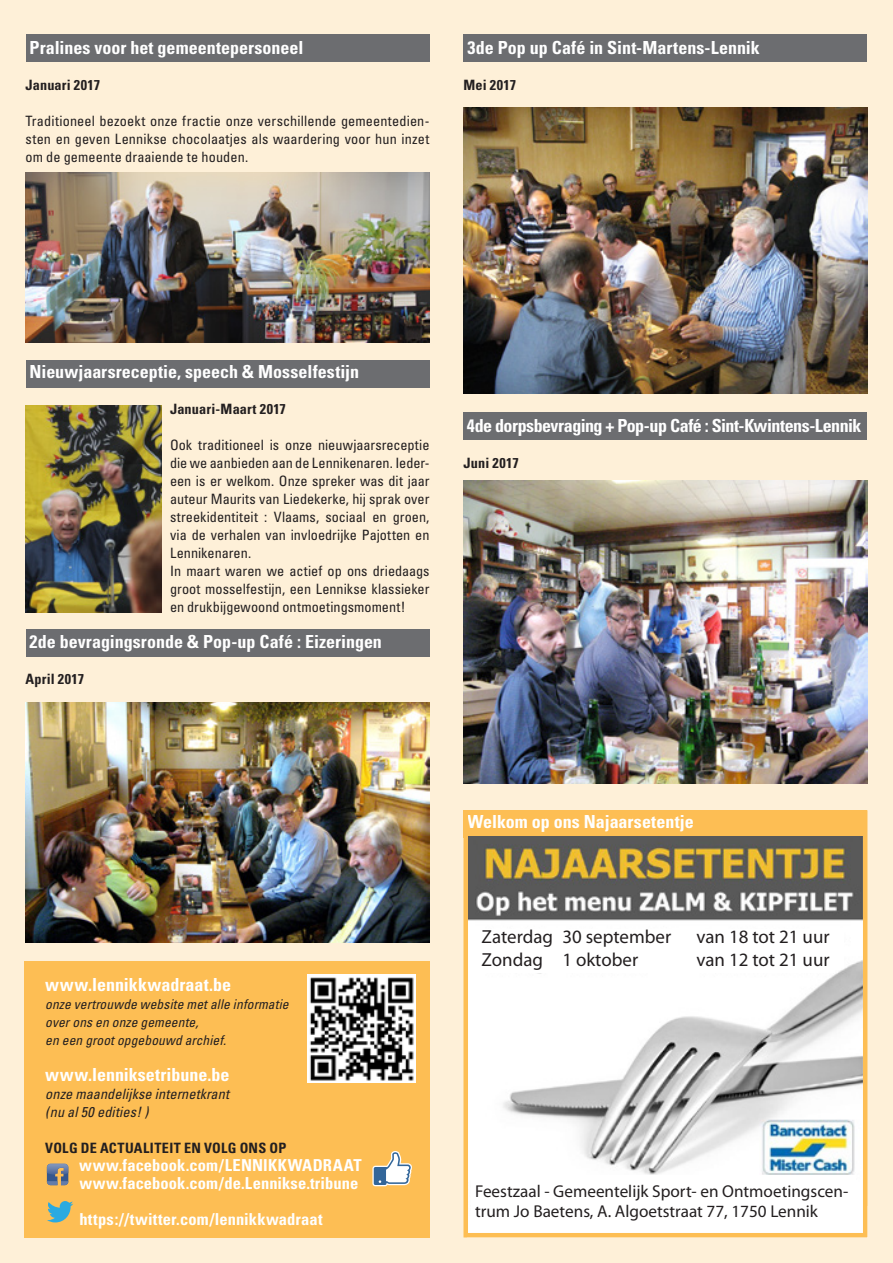
<style>
.page{position:relative;width:893px;height:1263px;background:#fef0d8}
.page>*{position:absolute;margin:0;border:0;box-sizing:border-box;transform-origin:0 0}
.t1{font:18.9px "Myriad Pro";color:#231f20}
.t2{font:700 condensed 18px "Univers";color:#fff}
.t3{font:700 condensed 18px "Univers";letter-spacing:-.03em;color:#fff}
.t4{font:17.25px/20.5px "Myriad Pro";color:#231f20}
.t5{font:700 condensed 16.5px "Univers";letter-spacing:.005em;color:#fff}
.t6{font:condensed 14.25px/18px "Univers";letter-spacing:.005em;color:#231f20;text-align:justify}
.t7{font:700 condensed 14.25px "Univers";letter-spacing:.015em;color:#231f20}
.t8{font:italic condensed 14.25px/18px "Univers";letter-spacing:.01em;color:#231f20}
.t9{font:italic condensed 13.5px/18px "Univers";letter-spacing:.01em;color:#231f20}
</style>
<div class="page">
<div style="left:467px;top:1206px;width:400px;height:31px;background:#fff"></div>
<div style="left:26px;top:34px;width:403px;height:27px;background:#6c6d70"></div>
<div style="left:26px;top:360px;width:403px;height:27px;background:#6c6d70"></div>
<div style="left:26px;top:629px;width:403px;height:27px;background:#6c6d70"></div>
<div style="left:463px;top:35px;width:404px;height:27px;background:#6c6d70"></div>
<div style="left:463px;top:412px;width:404px;height:27px;background:#6c6d70"></div>
<div style="left:463px;top:810px;width:404px;height:27px;background:#fdbe54"></div>
<div style="left:24px;top:961px;width:405px;height:276px;background:#fdbe54"></div>
<svg style="left:47px;top:1164px;width:21px;height:21px"></svg>
<svg style="left:47px;top:1201px;width:26px;height:21px"></svg>
<img style="left:308px;top:974px;width:108px;height:108px">
<svg style="left:372px;top:1151px;width:40px;height:35px"></svg>
<img style="left:26px;top:172px;width:403px;height:170px">
<img style="left:463px;top:108px;width:404px;height:285px">
<img style="left:26px;top:702px;width:403px;height:240px">
<img style="left:463px;top:480px;width:404px;height:303px">
<img style="left:468px;top:837px;width:394px;height:369px">
<div style="left:830px;top:932px;width:14px;height:35px;background:#fff"></div>
<div style="left:827px;top:935px;width:13px;height:35px;background:#fff"></div>
<div style="left:482px;top:929px;width:353px;height:43px;background:#fff"></div>
<div style="left:471px;top:1176px;width:384px;height:49px;background:#fff"></div>
<img style="left:26px;top:405px;width:136px;height:207px">
<div style="left:463px;top:810px;width:404px;height:427px;border:4px solid #fdbe54"></div>
<p class="t2" style="left:30px;top:37px;width:275px">Pralines voor het gemeentepersoneel</p>
<p class="t7" style="left:26px;top:76px;width:76px">Januari 2017</p>
<p class="t6" style="left:26px;top:112px;width:405px">Traditioneel bezoekt onze fractie onze verschillende gemeentedien&shy;sten en geven Lennikse chocolaatjes als waardering voor hun inzet om de gemeente draaiende te houden.</p>
<p class="t2" style="left:467px;top:37px;width:294px">3de Pop up Café in Sint-Martens-Lennik</p>
<p class="t7" style="left:463px;top:76px;width:54px">Mei 2017</p>
<p class="t2" style="left:30px;top:361px;width:331px">Nieuwjaarsreceptie, speech &amp; Mosselfestijn</p>
<p class="t7" style="left:170px;top:400px;width:117px">Januari-Maart 2017</p>
<p class="t6" style="left:170px;top:436px;width:261px">Ook traditioneel is onze nieuwjaarsreceptie die we aanbieden aan de Lennikenaren. Ieder&shy;een is er welkom. Onze spreker was dit jaar auteur Maurits van Liedekerke, hij sprak over streekidentiteit : Vlaams, sociaal en groen, via de verhalen van invloedrijke Pajotten en Lennikenaren.</p>
<p class="t6" style="left:170px;top:562px;width:261px">In maart waren we actief op ons driedaags groot mosselfestijn, een Lennikse klassieker en drukbijgewoond ontmoetingsmoment!</p>
<p class="t2" style="left:30px;top:631px;width:354px">2de bevragingsronde &amp; Pop-up Café : Eizeringen</p>
<p class="t7" style="left:26px;top:670px;width:60px">April 2017</p>
<p class="t3" style="left:467px;top:415px;width:396px">4de dorpsbevraging + Pop-up Café : Sint-Kwintens-Lennik</p>
<p class="t7" style="left:463px;top:454px;width:57px">Juni 2017</p>
<p class="t2" style="left:45px;top:973px;width:187px">www.lennikkwadraat.be</p>
<p class="t9" style="left:45px;top:995px;width:245px">onze vertrouwde website met alle informatie over ons en onze gemeente,</p>
<p class="t9" style="left:45px;top:1031px;width:182px">en een groot opgebouwd archief.</p>
<p class="t2" style="left:45px;top:1063px;width:186px">www.lenniksetribune.be</p>
<p class="t8" style="left:45px;top:1084px;width:185px">onze maandelijkse internetkrant (nu al 50 edities! )</p>
<p class="t7" style="left:45px;top:1139px;width:242px">VOLG DE ACTUALITEIT EN VOLG ONS OP</p>
<p class="t5" style="left:79px;top:1155px;width:284px">www.facebook.com/LENNIKKWADRAAT</p>
<p class="t5" style="left:79px;top:1173px;width:281px">www.facebook.com/de.Lennikse.tribune</p>
<p class="t5" style="left:79px;top:1209px;width:245px">https://twitter.com/lennikkwadraat</p>
<p class="t2" style="left:467px;top:811px;width:228px">Welkom op ons Najaarsetentje</p>
<p class="t1" style="left:482px;top:925px;width:191px">Zaterdag 30 september</p>
<p class="t1" style="left:696px;top:925px;width:135px">van 18 tot 21 uur</p>
<p class="t1" style="left:482px;top:948px;width:158px">Zondag 1 oktober</p>
<p class="t1" style="left:696px;top:948px;width:135px">van 12 tot 21 uur</p>
<p class="t4" style="left:475px;top:1180px;width:375px">Feestzaal - Gemeentelijk Sport- en Ontmoetingscen&shy;trum Jo Baetens, A. Algoetstraat 77, 1750 Lennik</p>
</div>
